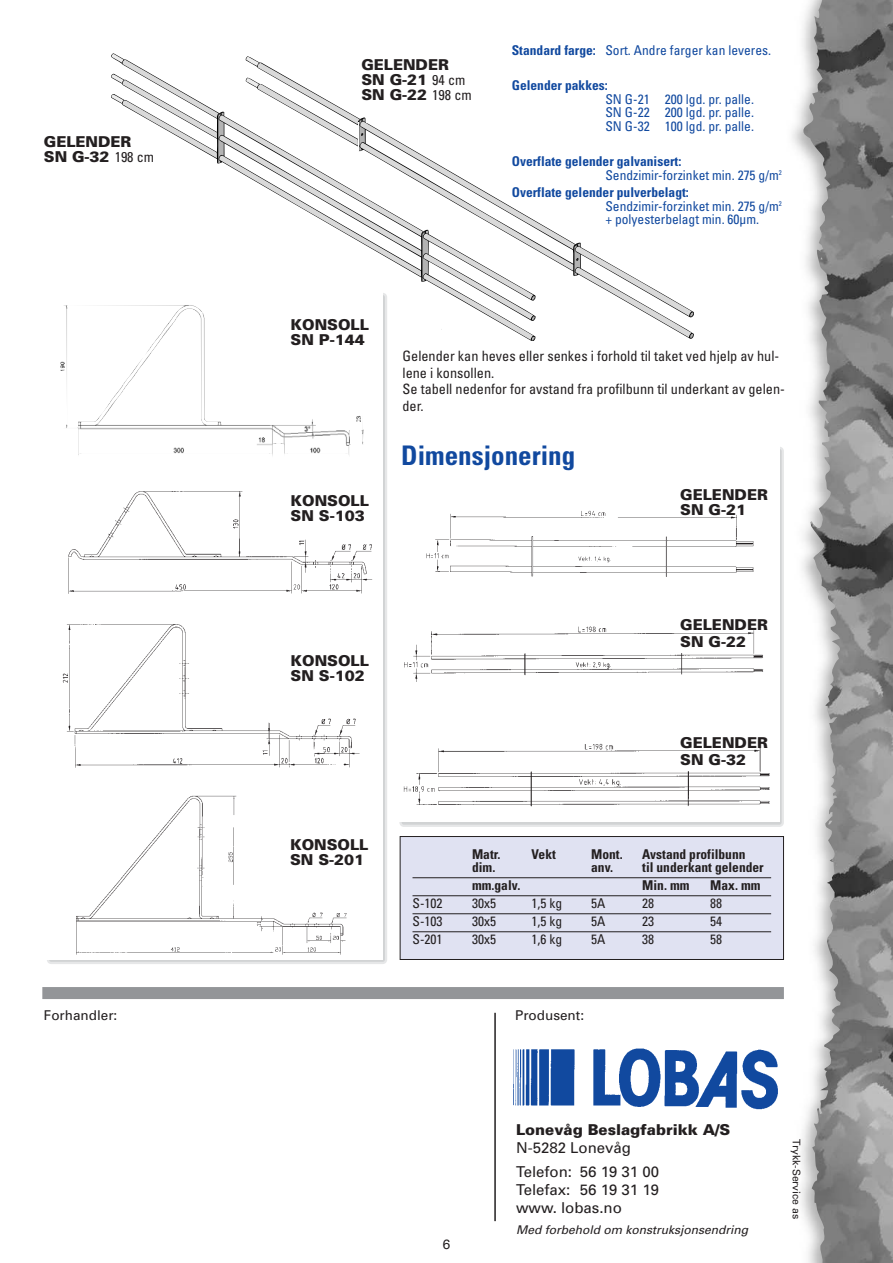
<style>
.page{position:relative;width:893px;height:1263px;background:#fff}
.page>*{position:absolute;margin:0;border:0;box-sizing:border-box;transform-origin:0 0}
.t1{font:700 condensed 27px "Univers";color:#11499f}
.t2{font:900 15px/15px "Univers";color:#231f20}
.t3{font:15px/24px "Univers";color:#231f20}
.t4{font:condensed 14.25px/16.5px "Univers";color:#231f20}
.t5{font:condensed 13.5px/13.5px "Univers";color:#11499f;text-align:justify}
.t6{font:700 condensed 13.5px "Univers";color:#231f20}
.t7{font:700 condensed 13.5px/13.5px "Univers";color:#11499f}
.t8{font:condensed 13.5px "Univers";color:#231f20}
.t9{font:13.5px "Univers";color:#231f20}
.t10{font:13.5px "Helvetica";color:#231f20}
.t11{font:italic 12px "Univers";color:#231f20}
.t12{font:10.5px "Univers";color:#231f20}
.s1{font-weight:400;font-stretch:condensed;font-size:14.25px}
.s2{font-weight:700}
.s3{font-weight:400}
</style>
<div class="page">
<img style="left:783px;top:1px;width:109px;height:1262px">
<img style="left:820px;top:1px;width:72px;height:1200px">
<img style="left:513px;top:1048px;width:265px;height:62px">
<div style="left:42px;top:987px;width:741px;height:12px;background:#939598"></div>
<hr style="left:494px;top:1013px;width:2px;height:208px;background:#231f20">
<svg style="left:47px;top:341px;width:340px;height:623px"></svg>
<div style="left:42px;top:290px;width:340px;height:669px;background:#fff"></div>
<img style="left:68px;top:491px;width:305px;height:103px">
<img style="left:62px;top:624px;width:298px;height:144px">
<img style="left:76px;top:795px;width:271px;height:160px">
<svg style="left:399px;top:447px;width:384px;height:380px"></svg>
<div style="left:398px;top:443px;width:381px;height:378px;background:#fff"></div>
<img style="left:403px;top:743px;width:367px;height:64px">
<img style="left:404px;top:626px;width:360px;height:56px">
<img style="left:426px;top:510px;width:328px;height:67px">
<div style="left:400px;top:837px;width:383px;height:122px;background:#e0e2f2"></div>
<hr style="left:412px;top:877px;width:359px;height:1px;background:#231f20">
<hr style="left:412px;top:895px;width:359px;height:1px;background:#231f20">
<hr style="left:412px;top:913px;width:359px;height:1px;background:#231f20">
<hr style="left:412px;top:931px;width:359px;height:1px;background:#231f20">
<div style="left:400px;top:836px;width:383px;height:124px;border:1px solid #231f20"></div>
<svg style="left:111px;top:54px;width:582px;height:286px"></svg>
<img style="left:60px;top:305px;width:307px;height:151px">
<p class="t2" style="left:44px;top:135px;width:112px">GELENDER<br>SN G-32 <span class="s1">198 cm</span></p>
<p class="t2" style="left:361px;top:58px;width:112px">GELENDER<br>SN G-21 <span class="s1">94 cm<br></span>SN G-22 <span class="s1">198 cm</span></p>
<p class="t2" style="left:290px;top:319px;width:80px">KONSOLL<br>SN P-144</p>
<p class="t5" style="left:512px;top:44px;width:261px"><span class="s2">Standard farge:</span> Sort. Andre farger kan leveres.</p>
<p class="t7" style="left:512px;top:80px;width:97px">Gelender pakkes:</p>
<p class="t5" style="left:605px;top:93px;width:150px">SN G-21 200 lgd. pr. palle.<br>SN G-22 200 lgd. pr. palle.<br>SN G-32 100 lgd. pr. palle.</p>
<p class="t7" style="left:605px;top:156px;width:178px;text-indent:-94px">Overflate gelender galvanisert:<br><span class="s3">Sendzimir-forzinket min. 275 g/m</span><sup>2</sup></p>
<p class="t5" style="left:605px;top:187px;width:178px;text-align:left;text-indent:-94px"><span class="s2">Overflate gelender pulverbelagt:<br></span>Sendzimir-forzinket min. 275 g/m<sup>2 </sup>+ polyesterbelagt min. 60µm.</p>
<p class="t4" style="left:402px;top:349px;width:384px">Gelender kan heves eller senkes i forhold til taket ved hjelp av hul&shy;lene i konsollen.<br>Se tabell nedenfor for avstand fra profilbunn til underkant av gelen&shy;der.</p>
<h1 class="t1" style="left:401px;top:446px;width:175px">Dimensjonering</h1>
<p class="t2" style="left:290px;top:495px;width:80px">KONSOLL<br>SN S-103</p>
<p class="t2" style="left:680px;top:489px;width:89px">GELENDER<br>SN G-21</p>
<p class="t2" style="left:290px;top:654px;width:80px">KONSOLL<br>SN S-102</p>
<p class="t2" style="left:290px;top:838px;width:80px">KONSOLL<br>SN S-201</p>
<p class="t2" style="left:680px;top:618px;width:89px;line-height:16.5px">GELENDER<br>SN G-22</p>
<p class="t2" style="left:680px;top:736px;width:89px;line-height:16.5px">GELENDER<br>SN G-32</p>
<p class="t6" style="left:472px;top:849px;width:30px">Matr.</p>
<p class="t6" style="left:531px;top:849px;width:26px">Vekt</p>
<p class="t6" style="left:591px;top:849px;width:33px">Mont.</p>
<p class="t6" style="left:642px;top:849px;width:105px">Avstand profilbunn</p>
<p class="t6" style="left:472px;top:862px;width:25px">dim.</p>
<p class="t6" style="left:591px;top:862px;width:23px">anv.</p>
<p class="t6" style="left:642px;top:862px;width:123px">til underkant gelender</p>
<p class="t6" style="left:472px;top:880px;width:50px">mm.galv.</p>
<p class="t6" style="left:642px;top:880px;width:49px">Min. mm</p>
<p class="t6" style="left:710px;top:880px;width:52px">Max. mm</p>
<p class="t8" style="left:412px;top:898px;width:31px">S-102</p>
<p class="t8" style="left:472px;top:898px;width:25px">30x5</p>
<p class="t8" style="left:531px;top:898px;width:32px">1,5 kg</p>
<p class="t8" style="left:591px;top:898px;width:16px">5A</p>
<p class="t8" style="left:642px;top:898px;width:13px">28</p>
<p class="t8" style="left:710px;top:898px;width:13px">88</p>
<p class="t8" style="left:412px;top:916px;width:31px">S-103</p>
<p class="t8" style="left:472px;top:916px;width:25px">30x5</p>
<p class="t8" style="left:531px;top:916px;width:32px">1,5 kg</p>
<p class="t8" style="left:591px;top:916px;width:16px">5A</p>
<p class="t8" style="left:642px;top:916px;width:13px">23</p>
<p class="t8" style="left:710px;top:916px;width:13px">54</p>
<p class="t8" style="left:412px;top:934px;width:31px">S-201</p>
<p class="t8" style="left:472px;top:934px;width:25px">30x5</p>
<p class="t8" style="left:531px;top:934px;width:32px">1,6 kg</p>
<p class="t8" style="left:591px;top:934px;width:16px">5A</p>
<p class="t8" style="left:642px;top:934px;width:13px">38</p>
<p class="t8" style="left:710px;top:934px;width:13px">58</p>
<p class="t9" style="left:44px;top:1010px;width:75px">Forhandler:</p>
<p class="t9" style="left:515px;top:1010px;width:70px">Produsent:</p>
<p class="t10" style="left:442px;top:1239px;width:9px">6</p>
<p class="t2" style="left:516px;top:1123px;width:216px">Lonevåg Beslagfabrikk A/S</p>
<p class="t3" style="left:516px;top:1137px;width:145px">N-5282 Lonevåg<br>Telefon: 56 19 31 00</p>
<p class="t3" style="left:516px;top:1182px;width:144px;line-height:18px">Telefax: 56 19 31 19 www. lobas.no</p>
<p class="t11" style="left:516px;top:1225px;width:236px">Med forbehold om konstruksjonsendring</p>
<p class="t12" style="left:800px;top:1139px;width:82px;rotate:90deg">Trykk-Service as</p>
</div>
